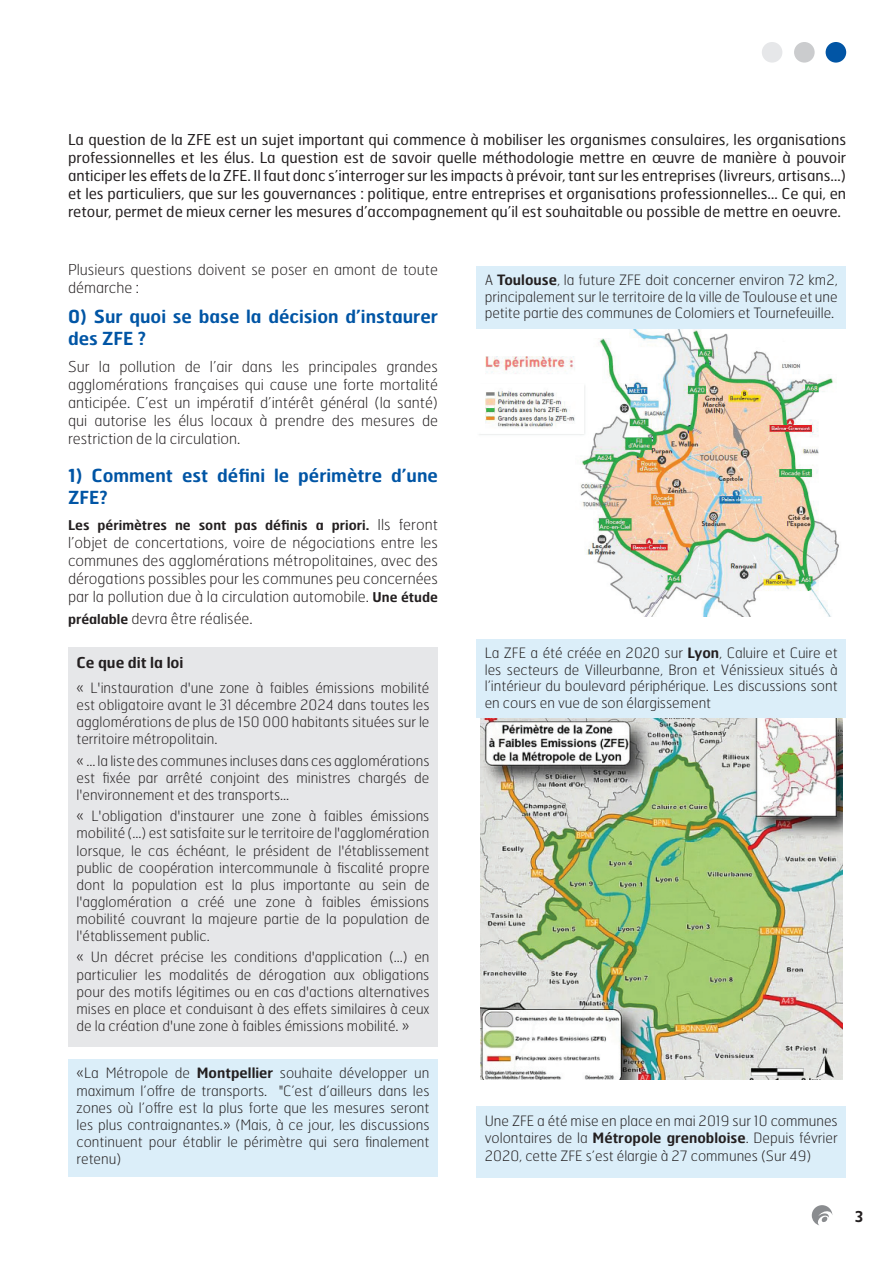
<style>
.page{position:relative;width:893px;height:1263px;background:#fff}
.page>*{position:absolute;margin:0;border:0;box-sizing:border-box;transform-origin:0 0}
.t1{font:600 18px/21.6px "Hermes FB";color:#0155a5}
.t2{font:15px/18px "Hermes FB";color:#231f20;text-align:justify}
.t3{font:100 15px/18px "Hermes FB";color:#231f20;text-align:justify}
.t4{font:600 15px "Hermes FB";color:#231f20}
.t5{font:100 14.25px/17.1px "Hermes FB";color:#231f20;text-align:justify}
.t6{font:600 13.5px "Hermes FB";color:#231f20}
.s1{font-weight:100;font-size:15px}
.s2{font-weight:600;font-size:13.5px}
.s3{font-weight:600}
</style>
<div class="page">
<div style="left:826px;top:42px;width:20px;height:21px;background:#0155a5;border-radius:50%"></div>
<div style="left:794px;top:42px;width:21px;height:21px;background:#cbccce;border-radius:50%"></div>
<div style="left:762px;top:42px;width:20px;height:21px;background:#e6e7e9;border-radius:50%"></div>
<svg style="left:812px;top:1205px;width:20px;height:20px"></svg>
<div style="left:476px;top:266px;width:370px;height:64px;background:#dbeef9"></div>
<div style="left:68px;top:647px;width:370px;height:400px;background:#e6e7e9"></div>
<div style="left:476px;top:1107px;width:370px;height:71px;background:#dbeef9"></div>
<div style="left:68px;top:1059px;width:370px;height:117px;background:#dbeef9"></div>
<img style="left:479px;top:330px;width:360px;height:286px">
<img style="left:480px;top:718px;width:362px;height:361px">
<div style="left:476px;top:639px;width:370px;height:79px;background:#dbeef9"></div>
<p class="t2" style="left:68px;top:130px;width:780px">La question de la ZFE est un sujet important qui commence à mobiliser les organismes consulaires, les organisations professionnelles et les élus. La question est de savoir quelle méthodologie mettre en œuvre de manière à pouvoir anticiper les effets de la ZFE. Il faut donc s’interroger sur les impacts à prévoir, tant sur les entreprises (livreurs, artisans…) et les particuliers, que sur les gouvernances : politique, entre entreprises et organisations professionnelles… Ce qui, en retour, permet de mieux cerner les mesures d’accompagnement qu’il est souhaitable ou possible de mettre en oeuvre.</p>
<p class="t3" style="left:68px;top:260px;width:371px">Plusieurs questions doivent se poser en amont de toute démarche :</p>
<p class="t1" style="left:68px;top:305px;width:371px">0) Sur quoi se base la décision d’instaurer des ZFE ?</p>
<p class="t3" style="left:68px;top:357px;width:371px">Sur la pollution de l’air dans les principales grandes agglomérations françaises qui cause une forte mortalité anticipée. C’est un impératif d’intérêt général (la santé) qui autorise les élus locaux à prendre des mesures de restriction de la circulation.</p>
<p class="t1" style="left:68px;top:464px;width:371px">1) Comment est défini le périmètre d’une<br>ZFE?</p>
<p class="t6" style="left:68px;top:517px;width:371px">Les périmètres ne sont pas définis a priori. <span class="s1">Ils feront</span></p>
<p class="t3" style="left:68px;top:533px;width:371px">l’objet de concertations, voire de négociations entre les communes des agglomérations métropolitaines, avec des dérogations possibles pour les communes peu concernées par la pollution due à la circulation automobile. <span class="s2">Une étude</span></p>
<p class="t3" style="left:68px;top:609px;width:186px"><span class="s2">préalable</span> devra être réalisée.</p>
<p class="t4" style="left:77px;top:652px;width:109px">Ce que dit la loi</p>
<p class="t5" style="left:77px;top:679px;width:354px">« L'instauration d'une zone à faibles émissions mobilité est obligatoire avant le 31 décembre 2024 dans toutes les agglomérations de plus de 150 000 habitants situées sur le territoire métropolitain.</p>
<p class="t5" style="left:77px;top:752px;width:354px">« ... la liste des communes incluses dans ces agglomérations est fixée par arrêté conjoint des ministres chargés de l'environnement et des transports...</p>
<p class="t5" style="left:77px;top:807px;width:354px">« L'obligation d'instaurer une zone à faibles émissions mobilité (...) est satisfaite sur le territoire de l'agglomération lorsque, le cas échéant, le président de l'établissement public de coopération intercommunale à fiscalité propre dont la population est la plus importante au sein de l'agglomération a créé une zone à faibles émissions mobilité couvrant la majeure partie de la population de l'établissement public.</p>
<p class="t5" style="left:77px;top:948px;width:354px">« Un décret précise les conditions d'application (...) en particulier les modalités de dérogation aux obligations pour des motifs légitimes ou en cas d'actions alternatives mises en place et conduisant à des effets similaires à ceux de la création d'une zone à faibles émissions mobilité. »</p>
<p class="t5" style="left:77px;top:1064px;width:354px">«La Métropole de <span class="s3">Montpellier</span> souhaite développer un maximum l’offre de transports. "C’est d’ailleurs dans les zones où l’offre est la plus forte que les mesures seront les plus contraignantes.» (Mais, à ce jour, les discussions continuent pour établir le périmètre qui sera finalement retenu)</p>
<p class="t5" style="left:485px;top:272px;width:354px;line-height:16.5px">A <span class="s3">Toulouse</span>, la future ZFE doit concerner environ 72 km2, principalement sur le territoire de la ville de Toulouse et une petite partie des communes de Colomiers et Tournefeuille.</p>
<p class="t5" style="left:485px;top:645px;width:354px;line-height:16.5px">La ZFE a été créée en 2020 sur <span class="s3">Lyon</span>, Caluire et Cuire et les secteurs de Villeurbanne, Bron et Vénissieux situés à l’intérieur du boulevard périphérique. Les discussions sont en cours en vue de son élargissement</p>
<p class="t5" style="left:485px;top:1112px;width:354px">Une ZFE a été mise en place en mai 2019 sur 10 communes volontaires de la <span class="s3">Métropole grenobloise</span>. Depuis février 2020, cette ZFE s’est élargie à 27 communes (Sur 49)</p>
<p class="t4" style="left:855px;top:1207px;width:10px">3</p>
</div>
